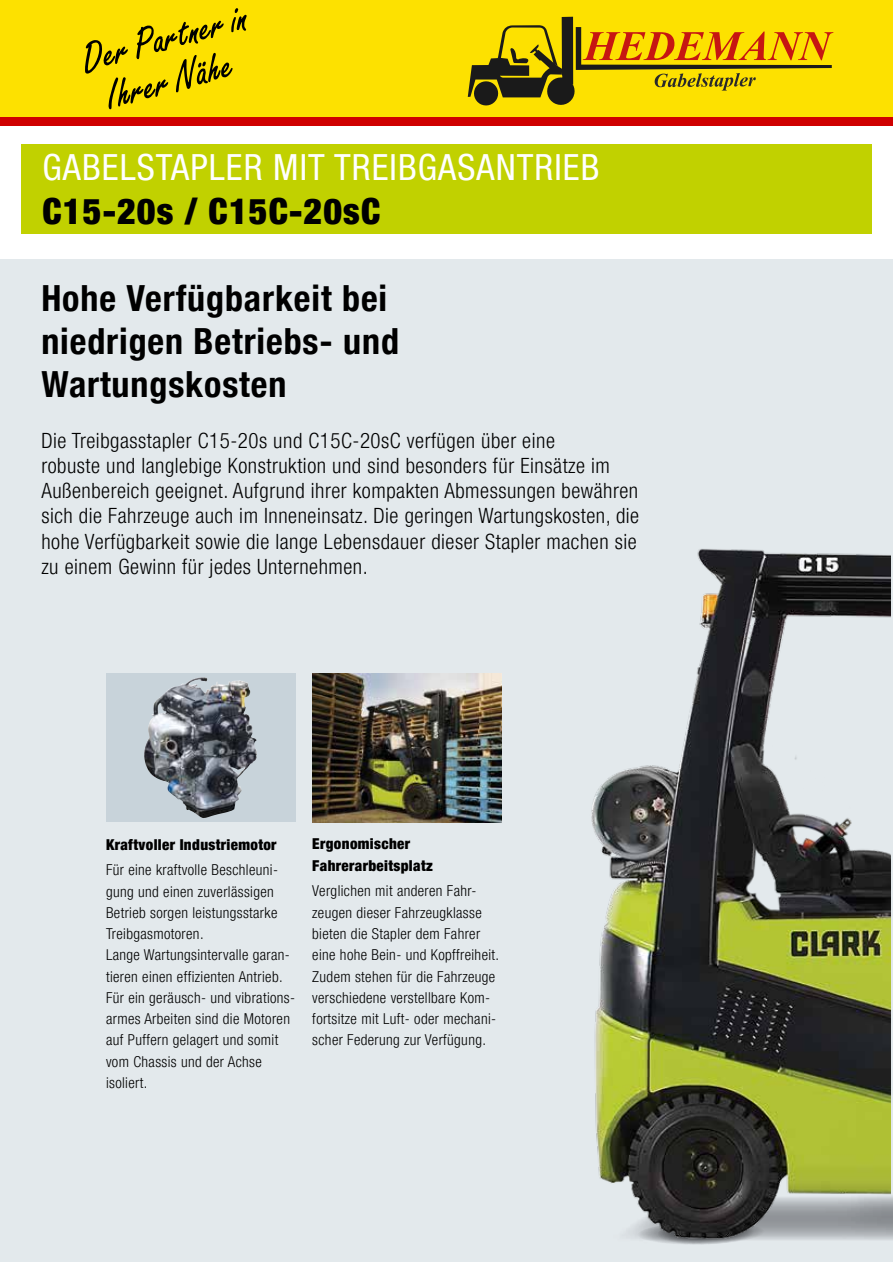
<style>
.page{position:relative;width:893px;height:1263px;background:#fff}
.page>*{position:absolute;margin:0;border:0;box-sizing:border-box;transform-origin:0 0}
.t1{font:700 condensed 36px/43.2px "Helvetica Neue LT Pro";letter-spacing:.025em;color:#000}
.t2{font:condensed 36px "Helvetica Neue LT Pro";letter-spacing:.03em;color:#fff}
.t3{font:900 condensed 36px "Helvetica Neue LT Pro";letter-spacing:.03em;color:#000}
.t4{font:300 condensed 21px/25.2px "Helvetica Neue LT Pro";letter-spacing:.025em;color:#000}
.t5{font:300 condensed 15px/21.3px "Helvetica Neue LT Pro";letter-spacing:.025em;color:#000}
.t6{font:900 condensed 15px/21.3px "Helvetica Neue LT Pro";letter-spacing:.025em;color:#000}
</style>
<div class="page">
<div style="left:0;top:259px;width:893px;height:1002px;background:#e3e9ec"></div>
<div style="left:106px;top:673px;width:189px;height:149px;background:#c8d3da"></div>
<img style="left:144px;top:680px;width:113px;height:138px">
<img style="left:591px;top:549px;width:299px;height:696px">
<img style="left:312px;top:673px;width:189px;height:149px">
<div style="left:21px;top:144px;width:851px;height:89px;background:#c1d100"></div>
<div style="left:0;top:0;width:892px;height:125px;background:#cf0000"></div>
<div style="left:0;top:0;width:892px;height:117px;background:#fde100"></div>
<svg style="left:468px;top:17px;width:365px;height:89px"></svg>
<svg style="left:85px;top:8px;width:162px;height:101px"></svg>
<h1 class="t2" style="left:43px;top:146px;width:558px">GABELSTAPLER MIT TREIBGASANTRIEB</h1>
<h1 class="t3" style="left:43px;top:189px;width:339px">C15-20s / C15C-20sC</h1>
<h1 class="t1" style="left:41px;top:277px;width:359px">Hohe Verfügbarkeit bei niedrigen Betriebs- und<br>Wartungskosten</h1>
<p class="t4" style="left:41px;top:428px;width:599px">Die Treibgasstapler C15-20s und C15C-20sC verfügen über eine<br>robuste und langlebige Konstruktion und sind besonders für Einsätze im Außenbereich geeignet. Aufgrund ihrer kompakten Abmessungen bewähren sich die Fahrzeuge auch im Inneneinsatz. Die geringen Wartungskosten, die hohe Verfügbarkeit sowie die lange Lebensdauer dieser Stapler machen sie zu einem Gewinn für jedes Unternehmen.</p>
<p class="t6" style="left:106px;top:833px;width:172px">Kraftvoller Industriemotor</p>
<p class="t5" style="left:106px;top:859px;width:191px">Für eine kraftvolle Beschleuni&shy;gung und einen zuverlässigen<br>Betrieb sorgen leistungsstarke<br>Treibgasmotoren.<br>Lange Wartungsintervalle garan&shy;tieren einen effizienten Antrieb.<br>Für ein geräusch- und vibrations&shy;armes Arbeiten sind die Motoren auf Puffern gelagert und somit vom Chassis und der Achse isoliert.</p>
<p class="t6" style="left:312px;top:833px;width:122px">Ergonomischer<br>Fahrerarbeitsplatz</p>
<p class="t5" style="left:312px;top:880px;width:188px">Verglichen mit anderen Fahr&shy;zeugen dieser Fahrzeugklasse bieten die Stapler dem Fahrer eine hohe Bein- und Kopffreiheit.<br>Zudem stehen für die Fahrzeuge verschiedene verstellbare Kom&shy;fortsitze mit Luft- oder mechani&shy;scher Federung zur Verfügung.</p>
</div>
